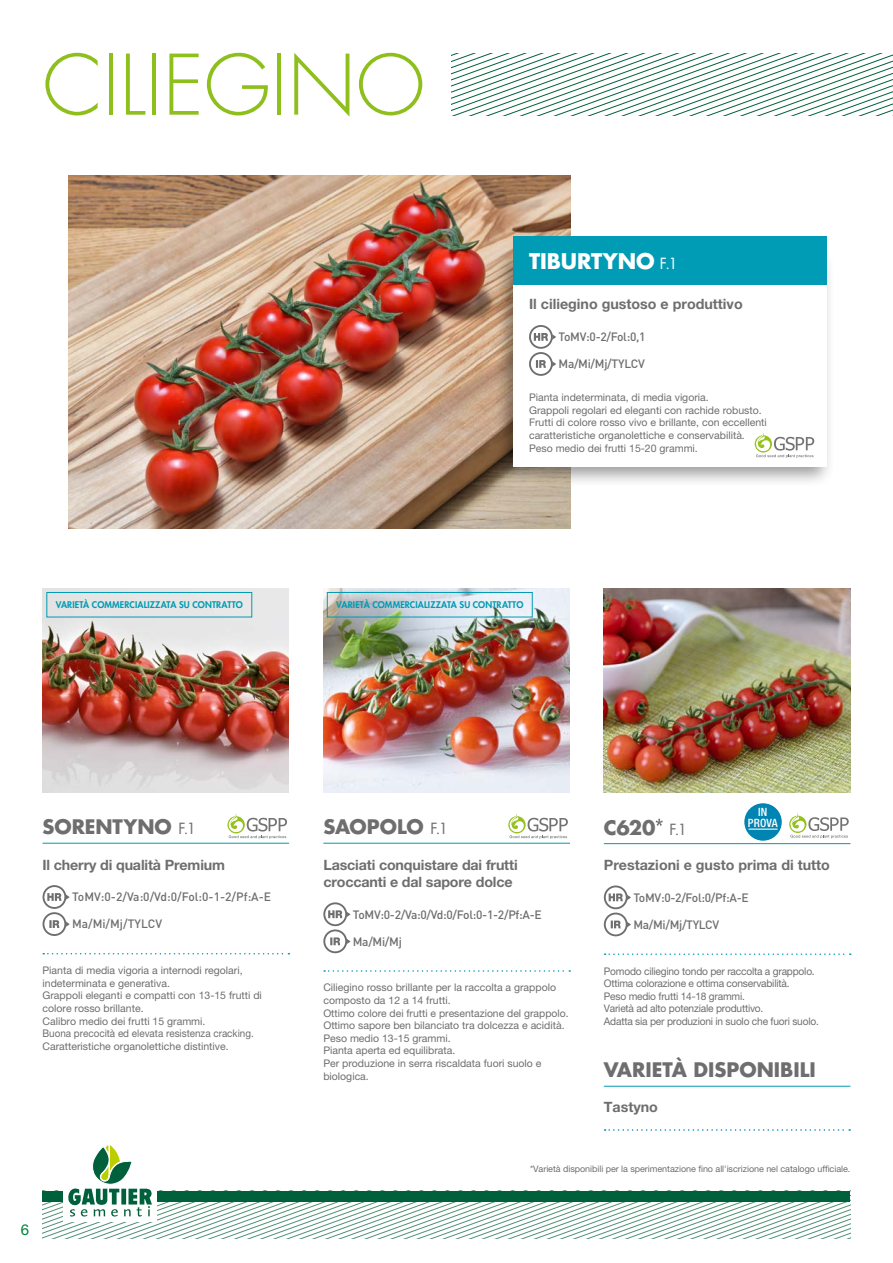
<style>
.page{position:relative;width:893px;height:1263px;background:#fff}
.page>*{position:absolute;margin:0;border:0;box-sizing:border-box;transform-origin:0 0}
.t1{font:300 81px "Futura Std";color:#8ebf1d}
.t2{font:700 21px "Futura Std";letter-spacing:-.005em;color:#fff}
.t3{font:700 19.5px "Futura Std";color:#6e6e6e}
.t4{font:15px "Helvetica Neue LT Pro";color:#00813b}
.t5{font:700 14.25px/17.2px "Helvetica Neue LT Pro";letter-spacing:-.01em;color:#6e6e6e}
.t6{font:500 12px "DIN Pro";letter-spacing:-.025em;color:#6e6e6e}
.t7{font:500 12px "DIN Pro";color:#6e6e6e}
.t8{font:500 condensed 11.4px/10.2px "Helvetica Neue LT Std";letter-spacing:.02em;color:#fff;text-align:center}
.t9{font:10.5px/12.6px "Helvetica Neue LT Pro";color:#6e6e6e}
.t10{font:10.5px/12.6px "Helvetica Neue LT Pro";letter-spacing:-.02em;color:#6e6e6e}
.t11{font:9px "Helvetica Neue LT Pro";letter-spacing:-.005em;color:#6e6e6e}
.t12{font:800 9px "Futura Std";letter-spacing:.015em;color:#009bb4}
.s1{font-weight:400;font-size:15px}
</style>
<div class="page">
<svg style="left:43px;top:1144px;width:807px;height:94px"></svg>
<hr style="left:604px;top:1086px;width:246px;height:1px;background:#009bb4">
<svg style="left:605px;top:1129px;width:245px;height:2px"></svg>
<svg style="left:789px;top:813px;width:60px;height:25px"></svg>
<hr style="left:604px;top:843px;width:246px;height:1px;background:#009bb4">
<svg style="left:605px;top:953px;width:246px;height:2px"></svg>
<svg style="left:656px;top:819px;width:7px;height:7px"></svg>
<svg style="left:605px;top:886px;width:22px;height:22px"></svg>
<div style="left:604px;top:885px;width:24px;height:24px;border:2px solid #6e6e6e;border-radius:50%"></div>
<svg style="left:609px;top:893px;width:22px;height:8px"></svg>
<svg style="left:605px;top:913px;width:22px;height:22px"></svg>
<div style="left:604px;top:912px;width:24px;height:24px;border:2px solid #6e6e6e;border-radius:50%"></div>
<svg style="left:611px;top:920px;width:10px;height:8px"></svg>
<div style="left:744px;top:803px;width:38px;height:38px;background:#0084b2;border-radius:50%"></div>
<hr style="left:749px;top:828px;width:29px;height:2px;background:#fff">
<svg style="left:452px;top:54px;width:441px;height:61px"></svg>
<hr style="left:43px;top:843px;width:246px;height:1px;background:#009bb4">
<svg style="left:43px;top:953px;width:246px;height:1px"></svg>
<svg style="left:43px;top:886px;width:22px;height:22px"></svg>
<div style="left:43px;top:885px;width:23px;height:24px;border:2px solid #6e6e6e;border-radius:50%"></div>
<svg style="left:47px;top:893px;width:23px;height:8px"></svg>
<svg style="left:66px;top:921px;width:4px;height:6px"></svg>
<div style="left:43px;top:912px;width:23px;height:24px;border:2px solid #6e6e6e;border-radius:50%"></div>
<svg style="left:49px;top:920px;width:10px;height:8px"></svg>
<svg style="left:227px;top:813px;width:60px;height:26px"></svg>
<hr style="left:323px;top:843px;width:247px;height:1px;background:#009bb4">
<svg style="left:324px;top:970px;width:246px;height:2px"></svg>
<svg style="left:324px;top:903px;width:22px;height:22px"></svg>
<div style="left:323px;top:902px;width:24px;height:24px;border:2px solid #6e6e6e;border-radius:50%"></div>
<svg style="left:328px;top:910px;width:23px;height:8px"></svg>
<svg style="left:347px;top:939px;width:4px;height:5px"></svg>
<svg style="left:324px;top:930px;width:22px;height:22px"></svg>
<div style="left:323px;top:929px;width:24px;height:24px;border:2px solid #6e6e6e;border-radius:50%"></div>
<svg style="left:330px;top:937px;width:10px;height:8px"></svg>
<svg style="left:508px;top:813px;width:60px;height:26px"></svg>
<img style="left:68px;top:176px;width:502px;height:352px">
<img style="left:43px;top:588px;width:246px;height:204px">
<img style="left:323px;top:588px;width:247px;height:204px">
<img style="left:604px;top:588px;width:246px;height:204px">
<div style="left:493px;top:246px;width:342px;height:242px;background:#000;opacity:.4"></div>
<div style="left:513px;top:255px;width:314px;height:212px;background:#fff"></div>
<svg style="left:530px;top:326px;width:22px;height:22px"></svg>
<div style="left:529px;top:325px;width:24px;height:24px;border:2px solid #6e6e6e;border-radius:50%"></div>
<svg style="left:534px;top:333px;width:22px;height:8px"></svg>
<div style="left:529px;top:352px;width:24px;height:24px;border:2px solid #6e6e6e;border-radius:50%"></div>
<svg style="left:536px;top:360px;width:10px;height:8px"></svg>
<div style="left:513px;top:236px;width:314px;height:49px;background:#009bb4"></div>
<svg style="left:755px;top:432px;width:59px;height:26px"></svg>
<div style="left:46px;top:592px;width:206px;height:25px;border:1px solid #009bb4"></div>
<div style="left:327px;top:592px;width:206px;height:25px;border:1px solid #009bb4"></div>
<h1 class="t1" style="left:43px;top:36px;width:384px">CILIEGINO</h1>
<h2 class="t2" style="left:529px;top:247px;width:150px">TIBURTYNO <span class="s1">F.1</span></h2>
<h3 class="t5" style="left:529px;top:295px;width:215px">Il ciliegino gustoso e produttivo</h3>
<p class="t6" style="left:558px;top:329px;width:88px">ToMV:0-2/Fol:0,1</p>
<p class="t6" style="left:558px;top:356px;width:88px">Ma/Mi/Mj/TYLCV</p>
<p class="t9" style="left:529px;top:391px;width:239px">Pianta indeterminata, di media vigoria.<br>Grappoli regolari ed eleganti con rachide robusto.<br>Frutti di colore rosso vivo e brillante, con eccellenti caratteristiche organolettiche e conservabilità.<br>Peso medio dei frutti 15-20 grammi.</p>
<p class="t12" style="left:56px;top:599px;width:189px">VARIETÀ COMMERCIALIZZATA SU CONTRATTO</p>
<p class="t12" style="left:336px;top:599px;width:189px">VARIETÀ COMMERCIALIZZATA SU CONTRATTO</p>
<h3 class="t3" style="left:43px;top:814px;width:155px">SORENTYNO <span class="s1">F.1</span></h3>
<h3 class="t5" style="left:43px;top:855px;width:184px">Il cherry di qualità Premium</h3>
<p class="t6" style="left:72px;top:889px;width:201px">ToMV:0-2/Va:0/Vd:0/Fol:0-1-2/Pf:A-E</p>
<p class="t7" style="left:72px;top:916px;width:92px">Ma/Mi/Mj/TYLCV</p>
<p class="t9" style="left:43px;top:964px;width:221px">Pianta di media vigoria a internodi regolari, indeterminata e generativa.<br>Grappoli eleganti e compatti con 13-15 frutti di colore rosso brillante.<br>Calibro medio dei frutti 15 grammi.<br>Buona precocità ed elevata resistenza cracking.<br>Caratteristiche organolettiche distintive.</p>
<h3 class="t4" style="left:21px;top:1221px;width:10px">6</h3>
<h3 class="t3" style="left:323px;top:814px;width:126px">SAOPOLO <span class="s1">F.1</span></h3>
<h3 class="t5" style="left:323px;top:855px;width:196px">Lasciati conquistare dai frutti croccanti e dal sapore dolce</h3>
<p class="t6" style="left:353px;top:906px;width:190px">ToMV:0-2/Va:0/Vd:0/Fol:0-1-2/Pf:A-E</p>
<p class="t6" style="left:353px;top:933px;width:50px">Ma/Mi/Mj</p>
<p class="t9" style="left:323px;top:981px;width:247px">Ciliegino rosso brillante per la raccolta a grappolo composto da 12 a 14 frutti.<br>Ottimo colore dei frutti e presentazione del grappolo.<br>Ottimo sapore ben bilanciato tra dolcezza e acidità.<br>Peso medio 13-15 grammi.<br>Pianta aperta ed equilibrata.<br>Per produzione in serra riscaldata fuori suolo e biologica.</p>
<p class="t8" style="left:748px;top:807px;width:31px">IN<br>PROVA</p>
<h3 class="t3" style="left:604px;top:814px;width:85px">C620 <span class="s1">F.1</span></h3>
<h3 class="t5" style="left:604px;top:856px;width:228px">Prestazioni e gusto prima di tutto</h3>
<p class="t6" style="left:633px;top:889px;width:117px">ToMV:0-2/Fol:0/Pf:A-E</p>
<p class="t6" style="left:633px;top:916px;width:87px">Ma/Mi/Mj/TYLCV</p>
<p class="t10" style="left:604px;top:964px;width:217px">Pomodo ciliegino tondo per raccolta a grappolo.<br>Ottima colorazione e ottima conservabilità.<br>Peso medio frutti 14-18 grammi.<br>Varietà ad alto potenziale produttivo.<br>Adatta sia per produzioni in suolo che fuori suolo.</p>
<h3 class="t3" style="left:604px;top:1057px;width:213px">VARIETÀ DISPONIBILI</h3>
<h3 class="t5" style="left:604px;top:1097px;width:56px">Tastyno</h3>
<p class="t11" style="left:530px;top:1164px;width:322px">*Varietà disponibili per la sperimentazione fino all'iscrizione nel catalogo ufficiale.</p>
</div>
